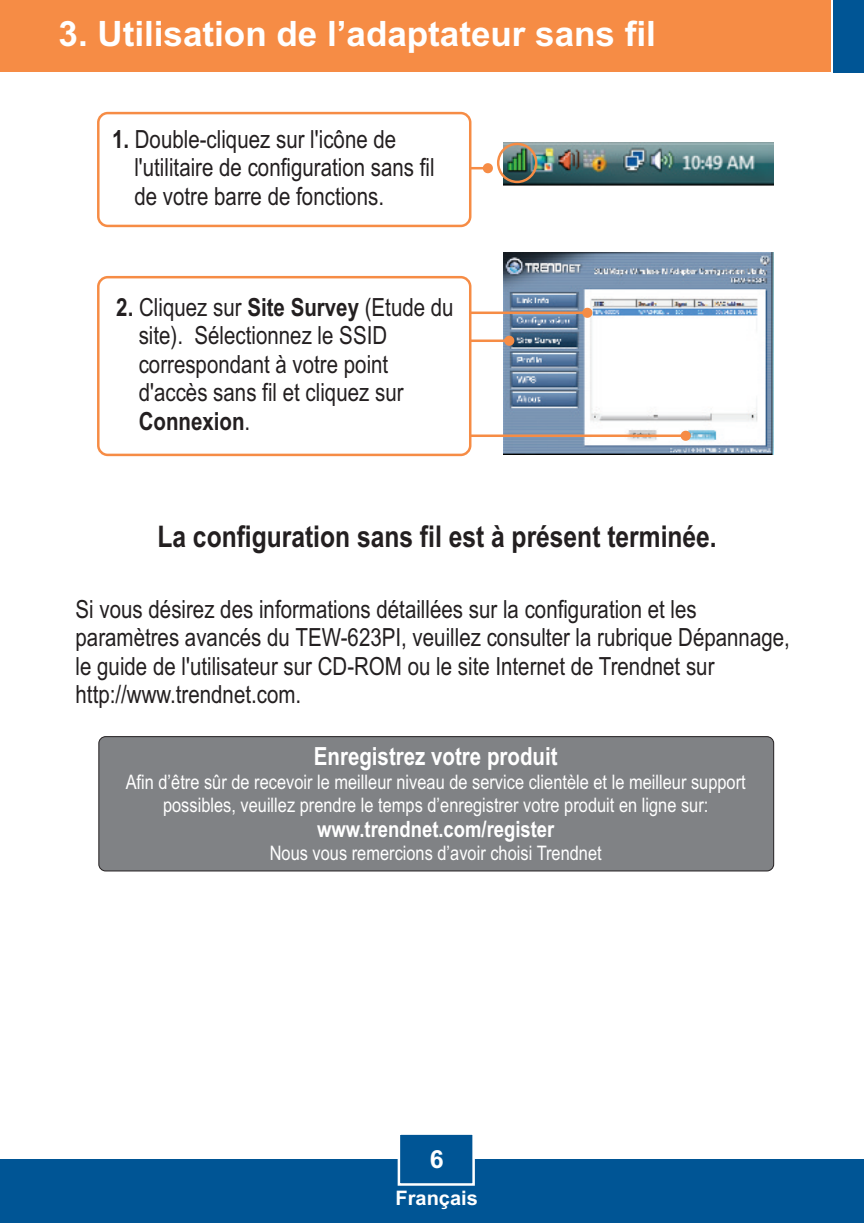
<style>
.page{position:relative;width:864px;height:1223px;background:#fff}
.page>*{position:absolute;margin:0;border:0;box-sizing:border-box;transform-origin:0 0}
.t1{font:700 35px "Arial";color:#fff}
.t2{font:700 30px "Arial Narrow";color:#231f20}
.t3{font:25px/28.2px "Arial Narrow";color:#231f20}
.t4{font:700 25px "Arial Narrow";color:#fff}
.t5{font:700 25px "Arial";color:#fff}
.t6{font:700 22.5px "Arial Narrow";color:#fff}
.t7{font:20px/22.8px "Arial Narrow";color:#fff;text-align:center}
.t8{font:700 20px "Arial";color:#fff}
.s1{font-weight:700}
</style>
<div class="page">
<div style="left:0;top:1159px;width:864px;height:64px;background:#005595"></div>
<div style="left:0;top:0;width:831px;height:72px;background:#f68c45"></div>
<div style="left:833px;top:0;width:31px;height:72px;background:#005595"></div>
<svg style="left:397px;top:1134px;width:78px;height:52px"></svg>
<img style="left:503px;top:252px;width:270px;height:203px">
<img style="left:503px;top:143px;width:270px;height:43px">
<svg style="left:471px;top:163px;width:22px;height:10px"></svg>
<div style="left:497px;top:143px;width:40px;height:40px;border:2px solid #f68c45;border-radius:50%"></div>
<div style="left:97px;top:112px;width:374px;height:115px;background:#fff;border:3px solid #f68c45;border-radius:9px"></div>
<svg style="left:471px;top:336px;width:43px;height:10px"></svg>
<svg style="left:471px;top:308px;width:121px;height:10px"></svg>
<svg style="left:471px;top:362px;width:219px;height:79px"></svg>
<div style="left:97px;top:276px;width:374px;height:180px;background:#fff;border:3px solid #f68c45;border-radius:9px"></div>
<div style="left:99px;top:736px;width:675px;height:135px;background:#808285;border:1px solid #231f20;border-radius:7px"></div>
<h1 class="t1" style="left:59px;top:20px;width:599px">3. Utilisation de l’adaptateur sans fil</h1>
<p class="t3" style="left:134px;top:127px;width:302px;text-indent:-22px"><span class="s1">1.</span> Double-cliquez sur l'icône de l'utilitaire de configuration sans fil de votre barre de fonctions.</p>
<p class="t3" style="left:139px;top:295px;width:316px;text-indent:-22px"><span class="s1">2.</span> Cliquez sur <span class="s1">Site Survey</span> (Etude du site). Sélectionnez le SSID correspondant à votre point d'accès sans fil et cliquez sur<br><span class="s1">Connexion</span>.</p>
<p class="t2" style="left:157px;top:525px;width:561px">La configuration sans fil est à présent terminée.</p>
<p class="t3" style="left:76px;top:597px;width:716px">Si vous désirez des informations détaillées sur la configuration et les paramètres avancés du TEW-623PI, veuillez consulter la rubrique Dépannage, le guide de l'utilisateur sur CD-ROM ou le site Internet de Trendnet sur http://www.trendnet.com.</p>
<p class="t4" style="left:314px;top:747px;width:245px">Enregistrez votre produit</p>
<p class="t7" style="left:126px;top:772px;width:621px">Afin d’être sûr de recevoir le meilleur niveau de service clientèle et le meilleur support possibles, veuillez prendre le temps d’enregistrer votre produit en ligne sur:</p>
<p class="t6" style="left:317px;top:820px;width:239px">www.trendnet.com/register</p>
<p class="t7" style="left:270px;top:843px;width:333px">Nous vous remercions d’avoir choisi Trendnet</p>
<p class="t5" style="left:430px;top:1150px;width:15px">6</p>
<p class="t8" style="left:395px;top:1191px;width:84px">Français</p>
</div>
